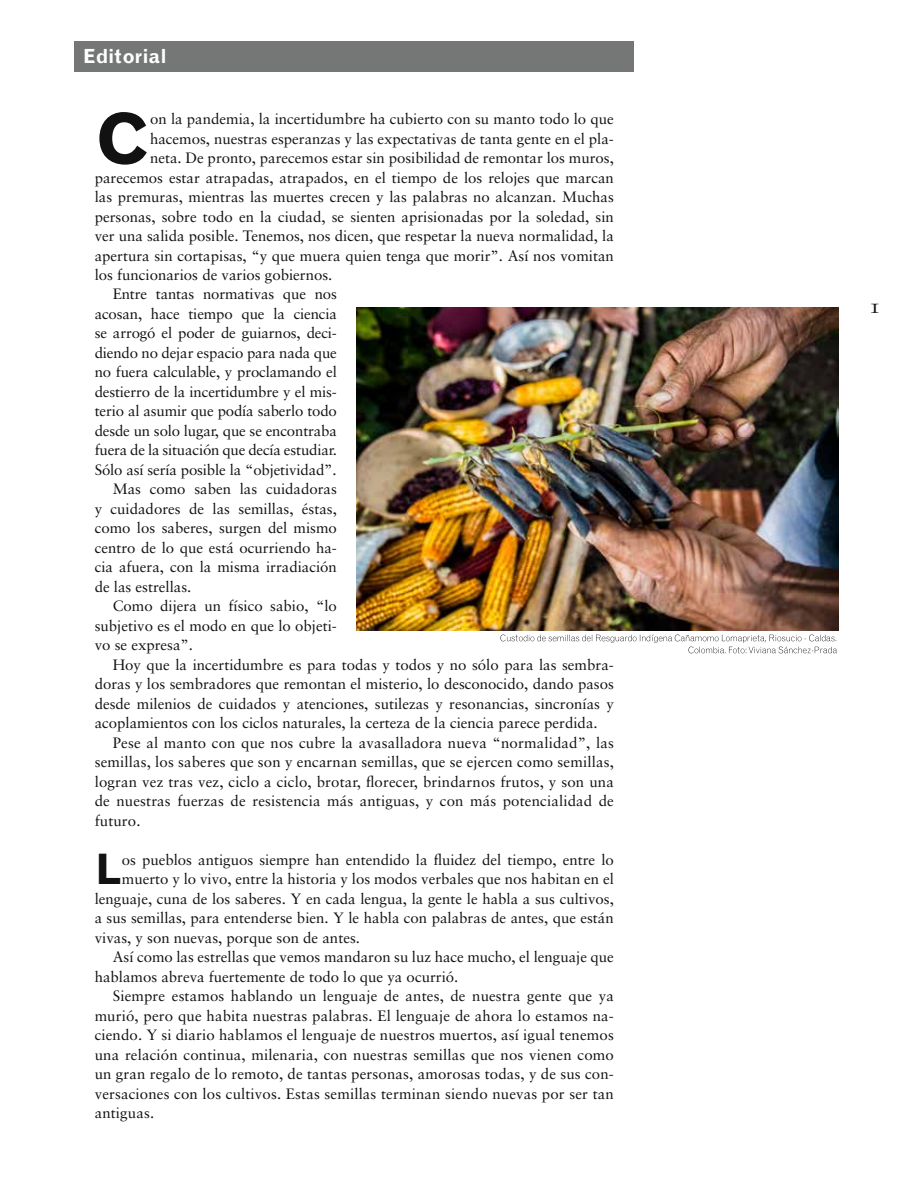
<style>
.page{position:relative;width:915px;height:1191px;background:#fff}
.page>*{position:absolute;margin:0;border:0;box-sizing:border-box;transform-origin:0 0}
.t1{font:700 69px "Grotesque";color:#121212}
.t2{font:700 42px "Grotesque";color:#121212}
.t3{font:21px "Sabon Roman SC";color:#121212}
.t4{font:700 19.5px "Grotesque";letter-spacing:.005em;color:#fff}
.t5{font:15px "Sabon";color:#121212}
</style>
<div class="page">
<div style="left:74px;top:41px;width:560px;height:31px;background:#757776"></div>
<svg style="left:500px;top:634px;width:336px;height:19px"></svg>
<img style="left:357px;top:308px;width:481px;height:322px">
<h3 class="t4" style="left:83px;top:45px;width:85px">Editorial</h3>
<h1 class="t1" style="left:95px;top:98px;width:57px">C</h1>
<p class="t5" style="left:150px;top:110px;width:465px">on la pandemia, la incertidumbre ha cubierto con su manto todo lo que</p>
<p class="t5" style="left:150px;top:129px;width:465px">hacemos, nuestras esperanzas y las expectativas de tanta gente en el pla-</p>
<p class="t5" style="left:150px;top:149px;width:465px">neta. De pronto, parecemos estar sin posibilidad de remontar los muros,</p>
<p class="t5" style="left:95px;top:168px;width:520px">parecemos estar atrapadas, atrapados, en el tiempo de los relojes que marcan</p>
<p class="t5" style="left:95px;top:188px;width:520px">las premuras, mientras las muertes crecen y las palabras no alcanzan. Muchas</p>
<p class="t5" style="left:95px;top:207px;width:520px">personas, sobre todo en la ciudad, se sienten aprisionadas por la soledad, sin</p>
<p class="t5" style="left:95px;top:227px;width:520px">ver una salida posible. Tenemos, nos dicen, que respetar la nueva normalidad, la</p>
<p class="t5" style="left:95px;top:246px;width:520px">apertura sin cortapisas, “y que muera quien tenga que morir”. Así nos vomitan</p>
<p class="t5" style="left:95px;top:266px;width:239px">los funcionarios de varios gobiernos.</p>
<p class="t5" style="left:113px;top:285px;width:226px">Entre tantas normativas que nos</p>
<p class="t5" style="left:95px;top:305px;width:244px">acosan, hace tiempo que la ciencia</p>
<p class="t5" style="left:95px;top:324px;width:244px">se arrogó el poder de guiarnos, deci-</p>
<p class="t5" style="left:95px;top:344px;width:244px">diendo no dejar espacio para nada que</p>
<p class="t5" style="left:95px;top:363px;width:244px">no fuera calculable, y proclamando el</p>
<p class="t5" style="left:95px;top:383px;width:244px">destierro de la incertidumbre y el mis-</p>
<p class="t5" style="left:95px;top:402px;width:244px">terio al asumir que podía saberlo todo</p>
<p class="t5" style="left:95px;top:422px;width:244px">desde un solo lugar, que se encontraba</p>
<p class="t5" style="left:95px;top:441px;width:244px">fuera de la situación que decía estudiar.</p>
<p class="t5" style="left:95px;top:461px;width:243px">Sólo así sería posible la “objetividad”.</p>
<p class="t5" style="left:113px;top:480px;width:226px">Mas como saben las cuidadoras</p>
<p class="t5" style="left:95px;top:500px;width:244px">y cuidadores de las semillas, éstas,</p>
<p class="t5" style="left:95px;top:519px;width:244px">como los saberes, surgen del mismo</p>
<p class="t5" style="left:95px;top:539px;width:244px">centro de lo que está ocurriendo ha-</p>
<p class="t5" style="left:95px;top:558px;width:244px">cia afuera, con la misma irradiación</p>
<p class="t5" style="left:95px;top:577px;width:98px">de las estrellas.</p>
<p class="t5" style="left:113px;top:597px;width:226px">Como dijera un físico sabio, “lo</p>
<p class="t5" style="left:95px;top:616px;width:244px">subjetivo es el modo en que lo objeti-</p>
<p class="t5" style="left:95px;top:636px;width:100px">vo se expresa”.</p>
<p class="t5" style="left:113px;top:655px;width:502px">Hoy que la incertidumbre es para todas y todos y no sólo para las sembra-</p>
<p class="t5" style="left:95px;top:675px;width:520px">doras y los sembradores que remontan el misterio, lo desconocido, dando pasos</p>
<p class="t5" style="left:95px;top:694px;width:520px">desde milenios de cuidados y atenciones, sutilezas y resonancias, sincronías y</p>
<p class="t5" style="left:95px;top:714px;width:504px">acoplamientos con los ciclos naturales, la certeza de la ciencia parece perdida.</p>
<p class="t5" style="left:113px;top:733px;width:502px">Pese al manto con que nos cubre la avasalladora nueva “normalidad”, las</p>
<p class="t5" style="left:95px;top:753px;width:520px">semillas, los saberes que son y encarnan semillas, que se ejercen como semillas,</p>
<p class="t5" style="left:95px;top:772px;width:520px">logran vez tras vez, ciclo a ciclo, brotar, florecer, brindarnos frutos, y son una</p>
<p class="t5" style="left:95px;top:792px;width:520px">de nuestras fuerzas de resistencia más antiguas, y con más potencialidad de</p>
<p class="t5" style="left:95px;top:811px;width:47px">futuro.</p>
<h2 class="t2" style="left:95px;top:844px;width:29px">L</h2>
<p class="t5" style="left:122px;top:850px;width:493px">os pueblos antiguos siempre han entendido la fluidez del tiempo, entre lo</p>
<p class="t5" style="left:122px;top:870px;width:493px">muerto y lo vivo, entre la historia y los modos verbales que nos habitan en el</p>
<p class="t5" style="left:95px;top:889px;width:520px">lenguaje, cuna de los saberes. Y en cada lengua, la gente le habla a sus cultivos,</p>
<p class="t5" style="left:95px;top:909px;width:520px">a sus semillas, para entenderse bien. Y le habla con palabras de antes, que están</p>
<p class="t5" style="left:95px;top:928px;width:267px">vivas, y son nuevas, porque son de antes.</p>
<p class="t5" style="left:113px;top:948px;width:502px">Así como las estrellas que vemos mandaron su luz hace mucho, el lenguaje que</p>
<p class="t5" style="left:95px;top:967px;width:365px">hablamos abreva fuertemente de todo lo que ya ocurrió.</p>
<p class="t5" style="left:113px;top:987px;width:502px">Siempre estamos hablando un lenguaje de antes, de nuestra gente que ya</p>
<p class="t5" style="left:95px;top:1006px;width:520px">murió, pero que habita nuestras palabras. El lenguaje de ahora lo estamos na-</p>
<p class="t5" style="left:95px;top:1026px;width:520px">ciendo. Y si diario hablamos el lenguaje de nuestros muertos, así igual tenemos</p>
<p class="t5" style="left:95px;top:1045px;width:520px">una relación continua, milenaria, con nuestras semillas que nos vienen como</p>
<p class="t5" style="left:95px;top:1065px;width:520px">un gran regalo de lo remoto, de tantas personas, amorosas todas, y de sus con-</p>
<p class="t5" style="left:95px;top:1084px;width:520px">versaciones con los cultivos. Estas semillas terminan siendo nuevas por ser tan</p>
<p class="t5" style="left:95px;top:1104px;width:61px">antiguas.</p>
<h3 class="t3" style="left:868px;top:293px;width:13px">1</h3>
</div>
